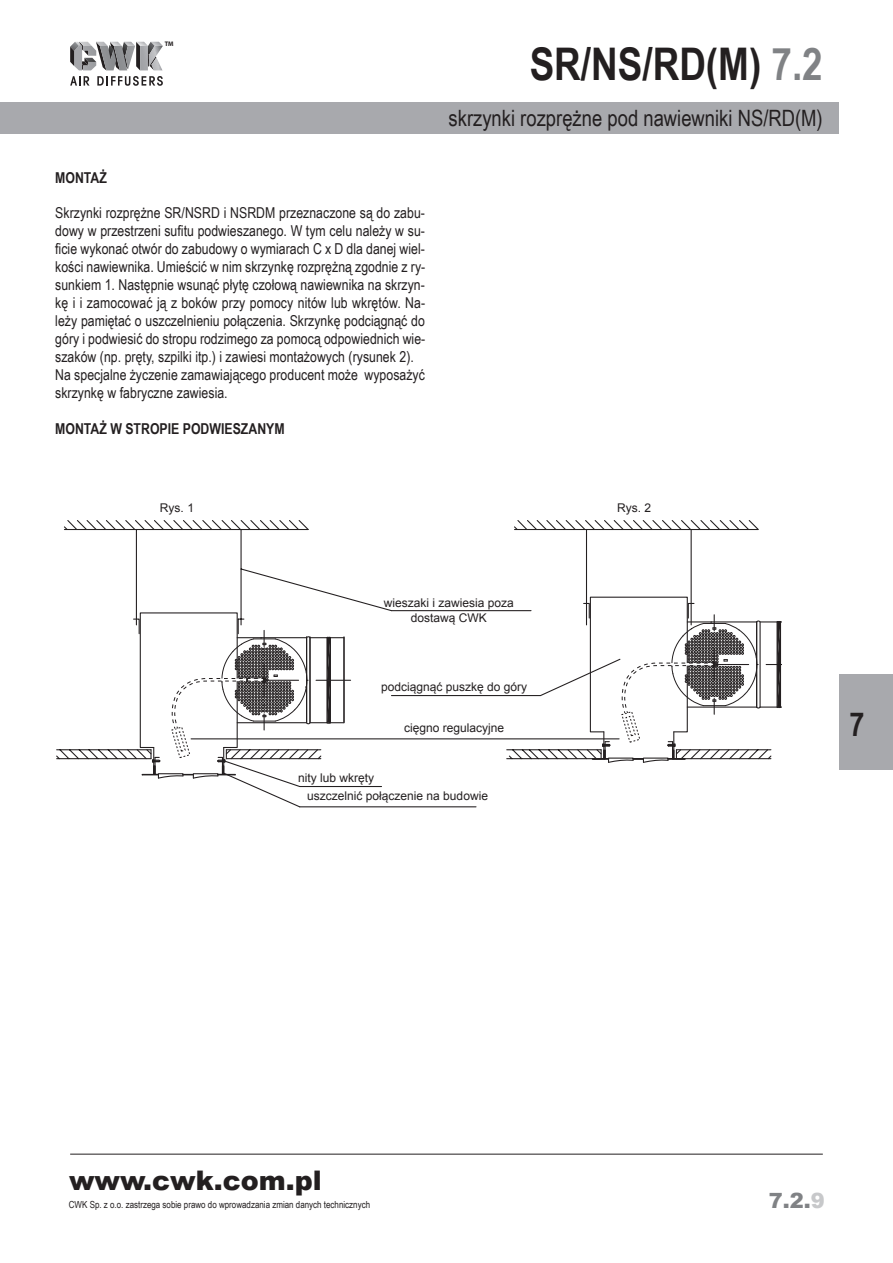
<style>
.page{position:relative;width:893px;height:1263px;background:#fff}
.page>*{position:absolute;margin:0;border:0;box-sizing:border-box;transform-origin:0 0}
.t1{font:700 45px "Arial Narrow";color:#231f20}
.t2{font:700 33px "Arial Narrow";color:#231f20}
.t3{font:900 27px "Arial";color:#231f20}
.t4{font:22.5px "Arial Narrow";color:#231f20}
.t5{font:900 21px "Arial";color:#808285}
.t6{font:15px/18px "Arial Narrow";color:#231f20}
.t7{font:700 15px "Arial Narrow";color:#231f20}
.t8{font:12px/14.4px "Arial";color:#231f20;text-align:center}
.t9{font:9.75px "Arial Narrow";color:#231f20}
.t10{font:700 6.6px "Myriad Pro";color:#231f20;scale:.96 1}
.s1{color:#808285}
.s2{color:#c7c8ca}
</style>
<div class="page">
<div style="left:0;top:102px;width:839px;height:32px;background:#a8a9ad"></div>
<div style="left:839px;top:674px;width:54px;height:96px;background:#a8a9ad"></div>
<hr style="left:70px;top:1154px;width:753px;height:1px;background:#231f20">
<svg style="left:70px;top:42px;width:93px;height:28px"></svg>
<svg style="left:70px;top:76px;width:19px;height:10px"></svg>
<svg style="left:97px;top:76px;width:66px;height:10px"></svg>
<hr style="left:793px;top:622px;width:1px;height:85px;background:#231f20">
<svg style="left:56px;top:520px;width:421px;height:288px"></svg>
<svg style="left:506px;top:520px;width:275px;height:243px"></svg>
<hr style="left:191px;top:738px;width:428px;height:1px;background:#231f20">
<p class="t10" style="left:165px;top:39px;width:11px">TM</p>
<p class="t7" style="left:55px;top:166px;width:53px">MONTAŻ</p>
<p class="t6" style="left:55px;top:203px;width:372px">Skrzynki rozprężne SR/NSRD i NSRDM przeznaczone są do zabu&shy;dowy w przestrzeni sufitu podwieszanego. W tym celu należy w su&shy;ficie wykonać otwór do zabudowy o wymiarach C x D dla danej wiel&shy;kości nawiewnika. Umieścić w nim skrzynkę rozprężną zgodnie z ry&shy;sunkiem 1. Następnie wsunąć płytę czołową nawiewnika na skrzyn&shy;kę i i zamocować ją z boków przy pomocy nitów lub wkrętów. Na&shy;leży pamiętać o uszczelnieniu połączenia. Skrzynkę podciągnąć do góry i podwiesić do stropu rodzimego za pomocą odpowiednich wie&shy;szaków (np. pręty, szpilki itp.) i zawiesi montażowych (rysunek 2).<br>Na specjalne życzenie zamawiającego producent może wyposażyć skrzynkę w fabryczne zawiesia.</p>
<p class="t7" style="left:55px;top:417px;width:231px">MONTAŻ W STROPIE PODWIESZANYM</p>
<h1 class="t1" style="left:530px;top:30px;width:295px">SR/NS/RD(M) <span class="s1">7.2</span></h1>
<h3 class="t4" style="left:449px;top:102px;width:376px">skrzynki rozprężne pod nawiewniki NS/RD(M)</h3>
<p class="t8" style="left:160px;top:501px;width:36px">Rys. 1</p>
<p class="t8" style="left:617px;top:501px;width:36px">Rys. 2</p>
<p class="t8" style="left:384px;top:596px;width:132px">wieszaki i zawiesia poza dostawą CWK</p>
<p class="t8" style="left:381px;top:680px;width:148px">podciągnąć puszkę do góry</p>
<p class="t8" style="left:404px;top:720px;width:102px">cięgno regulacyjne</p>
<p class="t8" style="left:307px;top:769px;width:182px;line-height:18px;text-align:left;text-indent:-9px">nity lub wkręty<br>uszczelnić połączenie na budowie</p>
<h2 class="t2" style="left:849px;top:699px;width:17px">7</h2>
<h3 class="t3" style="left:69px;top:1161px;width:254px">www.cwk.com.pl</h3>
<p class="t9" style="left:69px;top:1197px;width:303px">CWK Sp. z o.o. zastrzega sobie prawo do wprowadzania zmian danych technicznych</p>
<h3 class="t5" style="left:769px;top:1185px;width:58px">7.2.<span class="s2">9</span></h3>
</div>
